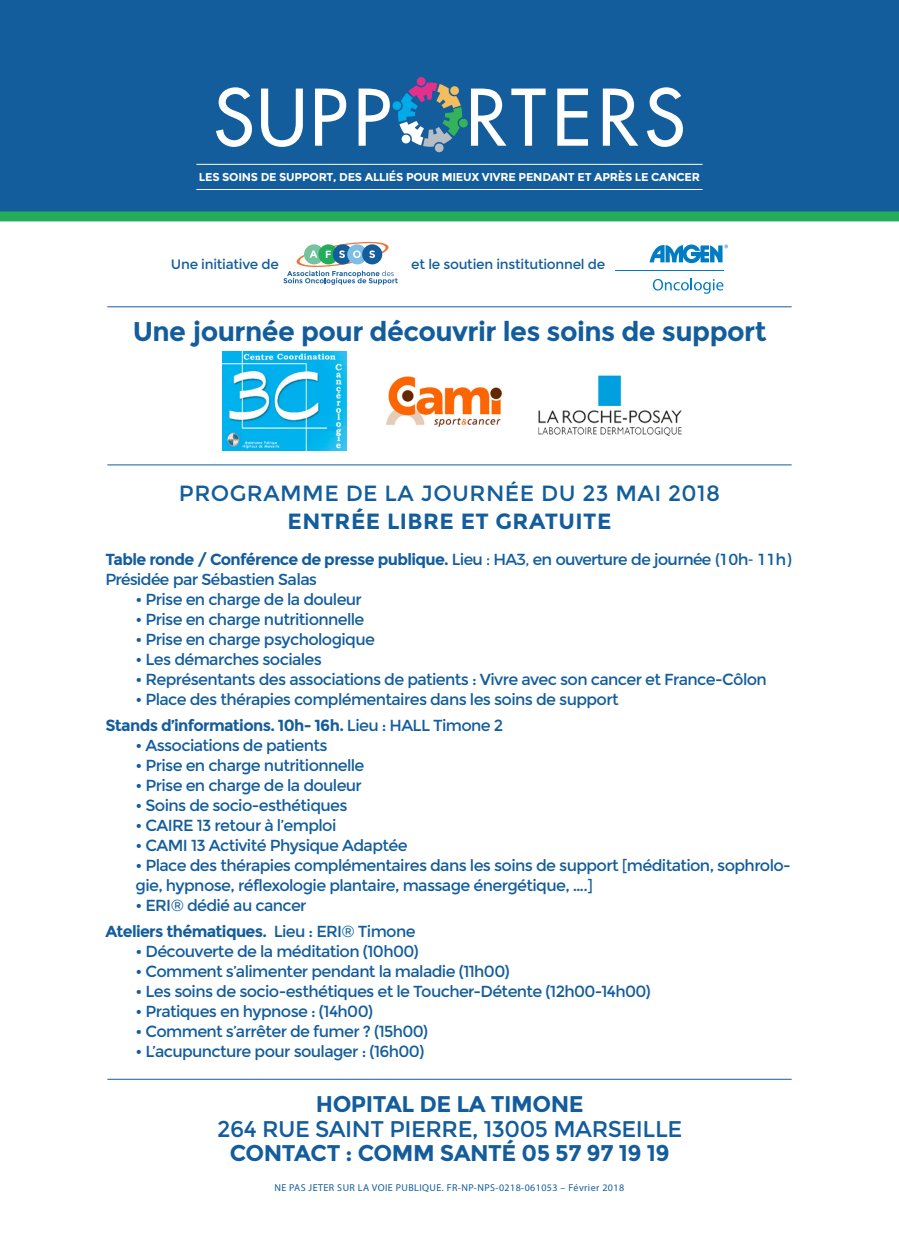
<style>
.page{position:relative;width:899px;height:1248px;background:#fff}
.page>*{position:absolute;margin:0;border:0;box-sizing:border-box;transform-origin:0 0}
.t1{font:700 27px "Montserrat";letter-spacing:-.02em;color:#135d9c}
.t2{font:700 22.6px "Montserrat";letter-spacing:-.02em;color:#135d9c}
.t3{font:22.6px "Montserrat";letter-spacing:-.02em;color:#135d9c}
.t4{font:22px "Montserrat";letter-spacing:.02em;color:#135d9c}
.t5{font:700 22px "Montserrat";letter-spacing:.02em;color:#135d9c}
.t6{font:16px/20px "Montserrat";letter-spacing:-.04em;color:#135d9c}
.t7{font:13.6px "Montserrat";letter-spacing:-.02em;color:#135d9c}
.t8{font:700 11.4px "Montserrat";letter-spacing:-.02em;color:#fff}
.t9{font:10px "Myriad Pro";letter-spacing:.04em;color:#135d9c}
.s1{font-weight:700}
</style>
<div class="page">
<div style="left:0;top:0;width:899px;height:216px;background:#135d9c"></div>
<svg style="left:0;top:211px;width:899px;height:10px"></svg>
<div style="left:417px;top:77px;width:8px;height:9px;background:#e3308b;border-radius:50%"></div>
<div style="left:435px;top:143px;width:8px;height:9px;background:#b8bdc4;border-radius:50%"></div>
<svg style="left:216px;top:83px;width:467px;height:64px"></svg>
<hr style="left:196px;top:164px;width:506px;height:1px;background:#fff">
<hr style="left:196px;top:189px;width:506px;height:1px;background:#fff">
<hr style="left:107px;top:306px;width:684px;height:1px;background:#135d9c">
<hr style="left:107px;top:464px;width:684px;height:1px;background:#135d9c">
<hr style="left:107px;top:1078px;width:684px;height:1px;background:#135d9c">
<svg style="left:283px;top:242px;width:115px;height:43px"></svg>
<hr style="left:615px;top:270px;width:108px;height:1px;background:#007cc2">
<svg style="left:653px;top:278px;width:70px;height:16px"></svg>
<svg style="left:649px;top:244px;width:79px;height:19px"></svg>
<img style="left:538px;top:375px;width:144px;height:61px">
<img style="left:386px;top:376px;width:117px;height:51px">
<img style="left:223px;top:352px;width:123px;height:98px">
<p class="t8" style="left:199px;top:170px;width:502px">LES SOINS DE SUPPORT, DES ALLIÉS POUR MIEUX VIVRE PENDANT ET APRÈS LE CANCER</p>
<p class="t7" style="left:171px;top:256px;width:109px">Une initiative de</p>
<p class="t7" style="left:411px;top:256px;width:195px">et le soutien institutionnel de</p>
<h1 class="t1" style="left:133px;top:315px;width:635px">Une journée pour découvrir les soins de support</h1>
<h3 class="t4" style="left:179px;top:480px;width:542px">PROGRAMME DE LA JOURNÉE DU 23 MAI 2018</h3>
<h3 class="t5" style="left:287px;top:508px;width:325px">ENTRÉE LIBRE ET GRATUITE</h3>
<p class="t6" style="left:105px;top:547px;width:687px"><span class="s1">Table ronde / Conférence de presse publique.</span> Lieu : HA3, en ouverture de journée (10h- 11h)<br>Présidée par Sébastien Salas</p>
<p class="t6" style="left:135px;top:589px;width:228px">• Prise en charge de la douleur</p>
<p class="t6" style="left:135px;top:609px;width:230px">• Prise en charge nutritionnelle</p>
<p class="t6" style="left:135px;top:629px;width:241px">• Prise en charge psychologique</p>
<p class="t6" style="left:135px;top:649px;width:188px">• Les démarches sociales</p>
<p class="t6" style="left:135px;top:669px;width:633px">• Représentants des associations de patients : Vivre avec son cancer et France-Côlon</p>
<p class="t6" style="left:105px;top:686px;width:515px;line-height:26px;text-indent:30px">• Place des thérapies complémentaires dans les soins de support<br><span class="s1">Stands d’informations. 10h- 16h.</span> Lieu : HALL Timone 2</p>
<p class="t6" style="left:135px;top:735px;width:193px">• Associations de patients</p>
<p class="t6" style="left:135px;top:755px;width:230px">• Prise en charge nutritionnelle</p>
<p class="t6" style="left:135px;top:775px;width:228px">• Prise en charge de la douleur</p>
<p class="t6" style="left:135px;top:795px;width:213px">• Soins de socio-esthétiques</p>
<p class="t6" style="left:135px;top:815px;width:202px">• CAIRE 13 retour à l’emploi</p>
<p class="t6" style="left:135px;top:835px;width:274px">• CAMI 13 Activité Physique Adaptée</p>
<p class="t6" style="left:135px;top:855px;width:657px">• Place des thérapies complémentaires dans les soins de support [méditation, sophrolo&shy;gie, hypnose, réflexologie plantaire, massage énergétique, ….]</p>
<p class="t6" style="left:105px;top:892px;width:312px;line-height:26px;text-indent:30px">• ERI® dédié au cancer<br><span class="s1">Ateliers thématiques.</span> Lieu : ERI® Timone</p>
<p class="t6" style="left:135px;top:941px;width:285px">• Découverte de la méditation (10h00)</p>
<p class="t6" style="left:135px;top:961px;width:376px">• Comment s’alimenter pendant la maladie (11h00)</p>
<p class="t6" style="left:135px;top:981px;width:517px">• Les soins de socio-esthétiques et le Toucher-Détente (12h00-14h00)</p>
<p class="t6" style="left:135px;top:1001px;width:239px">• Pratiques en hypnose : (14h00)</p>
<p class="t6" style="left:135px;top:1021px;width:294px">• Comment s’arrêter de fumer ? (15h00)</p>
<p class="t6" style="left:135px;top:1041px;width:290px">• L’acupuncture pour soulager : (16h00)</p>
<h2 class="t2" style="left:316px;top:1090px;width:269px">HOPITAL DE LA TIMONE</h2>
<h2 class="t3" style="left:217px;top:1115px;width:466px">264 RUE SAINT PIERRE, 13005 MARSEILLE</h2>
<h2 class="t2" style="left:230px;top:1139px;width:441px">CONTACT : COMM SANTÉ 05 57 97 19 19</h2>
<p class="t9" style="left:274px;top:1180px;width:351px">NE PAS JETER SUR LA VOIE PUBLIQUE. FR-NP-NPS-0218-061053 – Février 2018</p>
</div>
